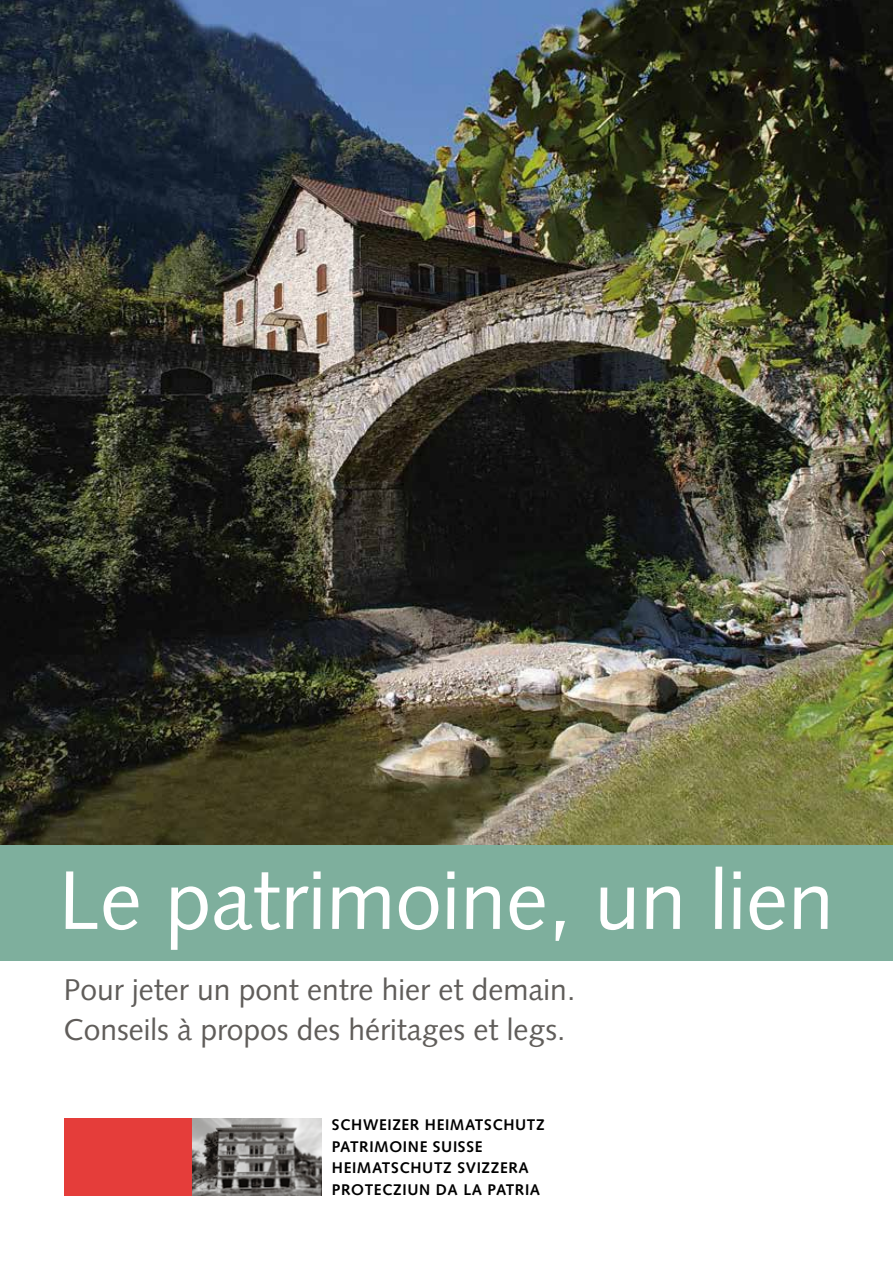
<style>
.page{position:relative;width:893px;height:1263px;background:#fff}
.page>*{position:absolute;margin:0;border:0;box-sizing:border-box;transform-origin:0 0}
.t1{font:83.1px "Syntax";color:#fff}
.t2{font:30px/39.6px "Syntax";color:#605d5a}
.t3{font:700 15.45px/21.5px "Syntax";letter-spacing:.04em;color:#000}
</style>
<div class="page">
<img style="left:0;top:0;width:893px;height:845px">
<div style="left:0;top:845px;width:893px;height:115px;background:#7eaf9d"></div>
<div style="left:64px;top:1118px;width:129px;height:78px;background:#e53d3a"></div>
<img style="left:193px;top:1118px;width:129px;height:78px">
<h1 class="t1" style="left:59px;top:851px;width:777px">Le patrimoine, un lien</h1>
<h2 class="t2" style="left:64px;top:970px;width:513px">Pour jeter un pont entre hier et demain.<br>Conseils à propos des héritages et legs.</h2>
<p class="t3" style="left:332px;top:1114px;width:214px">SCHWEIZER HEIMATSCHUTZ<br>PATRIMOINE SUISSE<br>HEIMATSCHUTZ SVIZZERA<br>PROTECZIUN DA LA PATRIA</p>
</div>
